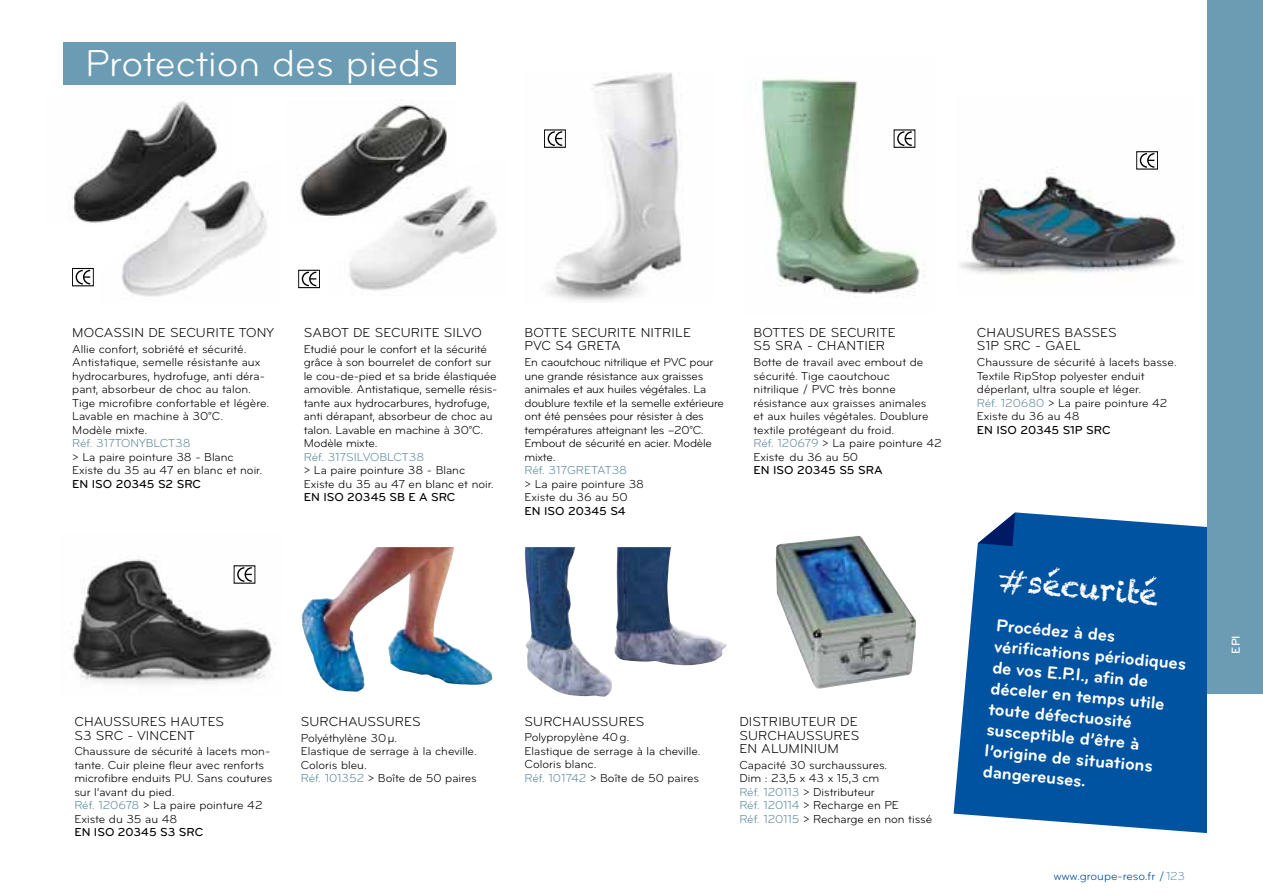
<style>
.page{position:relative;width:1263px;height:893px;background:#fff}
.page>*{position:absolute;margin:0;border:0;box-sizing:border-box;transform-origin:0 0}
.t1{font:39px "Bryant Pro Regular Alternate";color:#fff}
.t2{font:30px "Chalkduster";color:#fff}
.t3{font:700 18px/21px "Bryant Pro";color:#fff}
.t4{font:13.5px/13.5px "Bryant Pro";letter-spacing:.01em;color:#000}
.t5{font:12px/13.5px "Bryant Pro";color:#000}
.t6{font:12px/13.5px "Bryant Pro";letter-spacing:-.02em;color:#000}
.t7{font:500 12px "Bryant Pro";color:#000}
.t8{font:12px "Bryant Pro";color:#5f8a9f}
.t9{font:12px "Bryant Pro";color:#00509f}
.t10{font:500 12px "Bryant Pro";color:#fff}
.s1{color:#5f8a9f}
.s2{color:#6b9cb4}
</style>
<div class="page">
<img style="left:71px;top:559px;width:201px;height:125px">
<img style="left:544px;top:73px;width:138px;height:229px">
<img style="left:755px;top:79px;width:172px;height:217px">
<img style="left:960px;top:167px;width:224px;height:108px">
<svg style="left:953px;top:512px;width:255px;height:322px;background:#1964a9"></svg>
<svg style="left:978px;top:512px;width:37px;height:34px"></svg>
<div style="left:1208px;top:0;width:55px;height:694px;background:#6b9cb4"></div>
<div style="left:64px;top:43px;width:392px;height:42px;background:#6b9cb4"></div>
<svg style="left:76px;top:270px;width:14px;height:14px"></svg>
<div style="left:72px;top:268px;width:22px;height:18px;border:1px solid #000"></div>
<svg style="left:234px;top:566px;width:21px;height:17px"></svg>
<svg style="left:237px;top:568px;width:15px;height:13px"></svg>
<svg style="left:302px;top:272px;width:14px;height:14px"></svg>
<div style="left:298px;top:270px;width:22px;height:18px;border:1px solid #000"></div>
<svg style="left:1140px;top:153px;width:14px;height:14px"></svg>
<div style="left:1136px;top:151px;width:22px;height:18px;border:1px solid #000"></div>
<svg style="left:546px;top:132px;width:18px;height:14px"></svg>
<svg style="left:548px;top:132px;width:14px;height:14px"></svg>
<div style="left:544px;top:130px;width:22px;height:18px;border:1px solid #000"></div>
<div style="left:894px;top:130px;width:21px;height:17px;background:#fff"></div>
<svg style="left:897px;top:132px;width:15px;height:14px"></svg>
<div style="left:894px;top:130px;width:21px;height:18px;border:1px solid #000"></div>
<img style="left:302px;top:547px;width:74px;height:145px">
<img style="left:525px;top:547px;width:202px;height:150px">
<img style="left:775px;top:536px;width:141px;height:153px">
<img style="left:70px;top:101px;width:147px;height:122px">
<img style="left:99px;top:160px;width:168px;height:137px">
<img style="left:300px;top:101px;width:147px;height:115px">
<img style="left:329px;top:157px;width:168px;height:134px">
<h1 class="t1" style="left:85px;top:40px;width:356px">Protection des pieds</h1>
<p class="t4" style="left:72px;top:326px;width:203px">MOCASSIN DE SECURITE TONY</p>
<p class="t5" style="left:72px;top:342px;width:199px">Allie confort, sobriété et sécurité.<br>Antistatique, semelle résistante aux hydrocarbures, hydrofuge, anti déra&shy;pant, absorbeur de choc au talon.<br>Tige microfibre confortable et légère.<br>Lavable en machine à 30°C.<br>Modèle mixte.</p>
<p class="t8" style="left:72px;top:436px;width:120px">Réf. 317TONYBLCT38</p>
<p class="t5" style="left:72px;top:450px;width:191px">&gt; La paire pointure 38 - Blanc<br>Existe du 35 au 47 en blanc et noir.</p>
<p class="t7" style="left:72px;top:476px;width:130px">EN ISO 20345 S2 SRC</p>
<p class="t4" style="left:304px;top:326px;width:179px">SABOT DE SECURITE SILVO</p>
<p class="t5" style="left:304px;top:342px;width:195px">Etudié pour le confort et la sécurité grâce à son bourrelet de confort sur le cou-de-pied et sa bride élastiquée amovible. Antistatique, semelle résis&shy;tante aux hydrocarbures, hydrofuge, anti dérapant, absorbeur de choc au talon. Lavable en machine à 30°C.<br>Modèle mixte.</p>
<p class="t8" style="left:304px;top:449px;width:122px">Réf. 317SILVOBLCT38</p>
<p class="t5" style="left:304px;top:463px;width:191px">&gt; La paire pointure 38 - Blanc<br>Existe du 35 au 47 en blanc et noir.</p>
<p class="t7" style="left:304px;top:490px;width:153px">EN ISO 20345 SB E A SRC</p>
<p class="t4" style="left:525px;top:326px;width:168px">BOTTE SECURITE NITRILE<br>PVC S4 GRETA</p>
<p class="t6" style="left:525px;top:355px;width:201px">En caoutchouc nitrilique et PVC pour une grande résistance aux graisses animales et aux huiles végétales. La doublure textile et la semelle extérieure ont été pensées pour résister à des températures atteignant les –20°C.<br>Embout de sécurité en acier. Modèle mixte.</p>
<p class="t8" style="left:525px;top:463px;width:104px">Réf. 317GRETAT38</p>
<p class="t5" style="left:525px;top:477px;width:121px">&gt; La paire pointure 38<br>Existe du 36 au 50</p>
<p class="t7" style="left:525px;top:503px;width:103px">EN ISO 20345 S4</p>
<p class="t4" style="left:754px;top:326px;width:143px">BOTTES DE SECURITE<br>S5 SRA - CHANTIER</p>
<p class="t5" style="left:754px;top:355px;width:190px">Botte de travail avec embout de sécurité. Tige caoutchouc<br>nitrilique / PVC très bonne résistance aux graisses animales<br>et aux huiles végétales. Doublure textile protégeant du froid.<br><span class="s1">Réf. 120679</span> &gt; La paire pointure 42<br>Existe du 36 au 50</p>
<p class="t7" style="left:754px;top:463px;width:130px">EN ISO 20345 S5 SRA</p>
<p class="t4" style="left:74px;top:715px;width:151px">CHAUSSURES HAUTES<br>S3 SRC - VINCENT</p>
<p class="t5" style="left:74px;top:745px;width:200px">Chaussure de sécurité à lacets mon&shy;tante. Cuir pleine fleur avec renforts microfibre enduits PU. Sans coutures sur l’avant du pied.<br><span class="s1">Réf. 120678</span> &gt; La paire pointure 42<br>Existe du 35 au 48</p>
<p class="t7" style="left:74px;top:825px;width:130px">EN ISO 20345 S3 SRC</p>
<p class="t4" style="left:301px;top:715px;width:121px">SURCHAUSSURES</p>
<p class="t5" style="left:301px;top:731px;width:178px">Polyéthylène 30µ.<br>Elastique de serrage à la cheville.<br>Coloris bleu.<br><span class="s1">Réf. 101352</span> &gt; Boîte de 50 paires</p>
<p class="t4" style="left:525px;top:714px;width:121px">SURCHAUSSURES</p>
<p class="t5" style="left:525px;top:730px;width:178px">Polypropylène 40g.<br>Elastique de serrage à la cheville.<br>Coloris blanc.<br><span class="s1">Réf. 101742</span> &gt; Boîte de 50 paires</p>
<p class="t4" style="left:739px;top:715px;width:19px">Distributeur</p>
<p class="t4" style="left:840px;top:715px;width:9px">de</p>
<p class="t4" style="left:739px;top:728px;width:101px">surchaussures<br>en ALUMINIUM</p>
<p class="t5" style="left:739px;top:758px;width:194px">Capacité 30 surchaussures.<br>Dim : 23,5 x 43 x 15,3 cm<br><span class="s1">Réf. 120113</span> &gt; Distributeur<br><span class="s1">Réf. 120114</span> &gt; Recharge en PE<br><span class="s1">Réf. 120115</span> &gt; Recharge en non tissé</p>
<p class="t4" style="left:977px;top:326px;width:141px">CHAUSURES BASSES<br>S1P SRC - GAEL</p>
<p class="t5" style="left:977px;top:355px;width:201px">Chaussure de sécurité à lacets basse.<br>Textile RipStop polyester enduit déperlant, ultra souple et léger.<br><span class="s1">Réf. 120680</span> &gt; La paire pointure 42<br>Existe du 36 au 48</p>
<p class="t7" style="left:977px;top:422px;width:135px">EN ISO 20345 S1P SRC</p>
<h2 class="t2" style="left:1000px;top:562px;width:163px;rotate:5deg">#sécurité</h2>
<h3 class="t3" style="left:997px;top:615px;width:194px;rotate:5deg">Procédez à des<br>vérifi cations périodiques de vos E.P.I., afi n de déceler en temps utile toute défectuosité susceptible d’être à l’origine de situations dangereuses.</h3>
<p class="t9" style="left:1054px;top:869px;width:133px">www.groupe-reso.fr / <span class="s2">123</span></p>
<p class="t10" style="left:1228px;top:654px;width:20px;rotate:-90deg">EPI</p>
</div>
